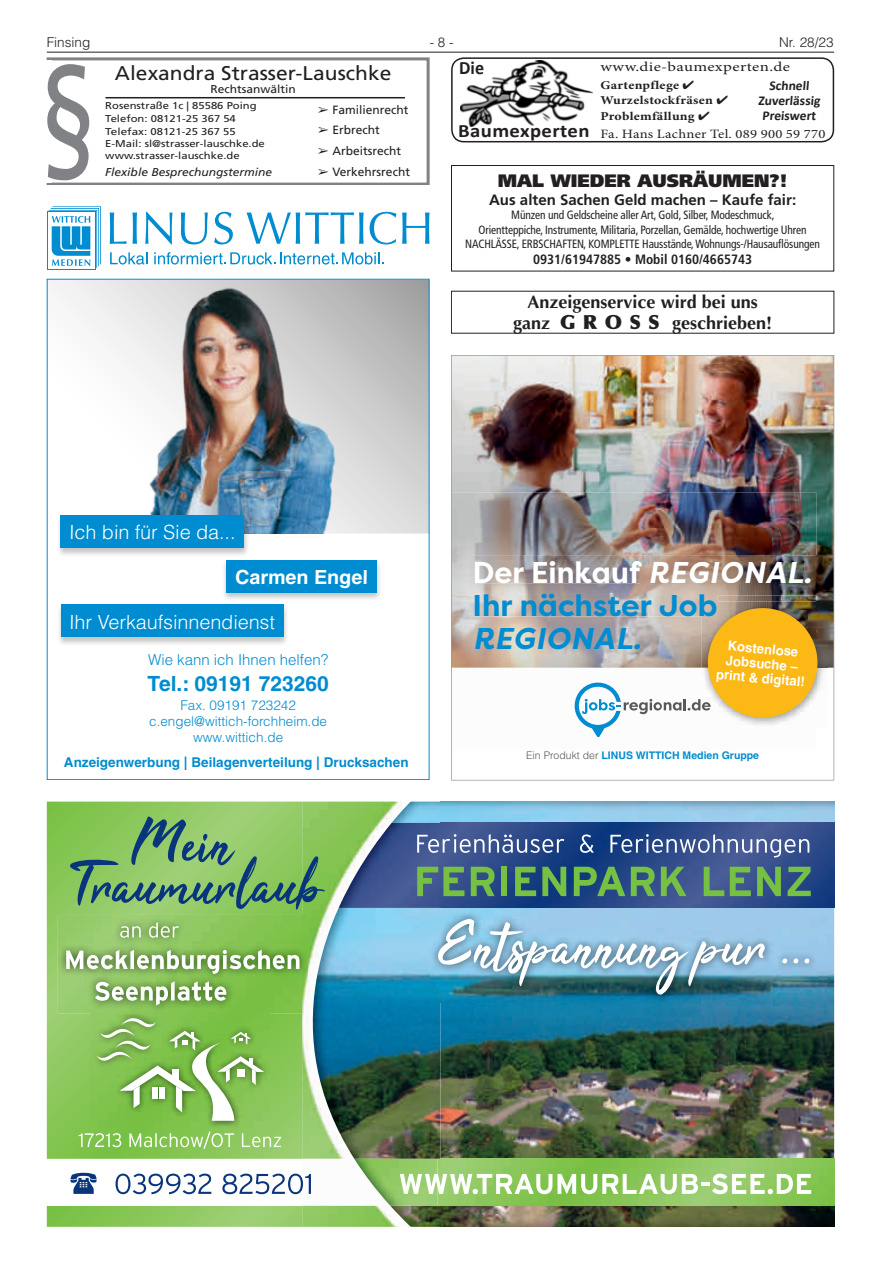
<style>
.page{position:relative;width:881px;height:1263px;background:#fff}
.page>*{position:absolute;margin:0;border:0;box-sizing:border-box;transform-origin:0 0}
.t1{font:139.35px "Frutiger LT";color:#808285;scale:.76 1}
.t2{font:700 30px/33.2px "Filson Pro";color:#008cd0}
.t3{font:italic 700 30px "Filson Pro";letter-spacing:.02em;color:#008cd0}
.t4{font:700 21px "Helvetica LT";color:#008cd0}
.t5{font:19.8px "Frutiger LT";color:#231f20;scale:1.06 1}
.t6{font:300 19.5px "Helvetica LT";color:#fff}
.t7{font:700 19.5px "Helvetica LT";color:#fff}
.t8{font:700 18.9px "Calibri";letter-spacing:.02em;color:#231f20;scale:1.1 1}
.t9{font:700 18.9px "Calibri";letter-spacing:.02em;color:#231f20;scale:.95 1}
.t10{font:700 18px/21px "Optima LT";color:#231f20;text-align:center}
.t11{font:900 18px "Frutiger LT";color:#231f20}
.t12{font:700 15px "Frutiger LT";color:#231f20}
.t13{font:300 15px "Helvetica LT";color:#008cd0}
.t14{font:300 13.5px/16.2px "Helvetica LT";color:#008cd0;text-align:center}
.t15{font:700 13.5px "Helvetica LT";color:#008cd0}
.t16{font:700 13.5px/14.5px "Helvetica LT";color:#fff;text-align:center}
.t17{font:700 condensed 13.5px "Frutiger LT";color:#231f20}
.t18{font:700 13.5px/15px "Calibri";color:#231f20;text-align:center}
.t19{font:13.5px "Minion Pro";letter-spacing:.02em;color:#231f20;scale:1.25 1}
.t20{font:300 13.5px "Helvetica LT";color:#231f20}
.t21{font:12.75px "Minion Pro";letter-spacing:.02em;color:#231f20;scale:1.15 1}
.t22{font:condensed 12px/14.4px "Frutiger LT";letter-spacing:-.01em;color:#231f20;text-align:center;scale:.95 1}
.t23{font:12px "Frutiger LT";color:#231f20}
.t24{font:700 12px/15.8px "Minion Pro";letter-spacing:.02em;color:#231f20;scale:1.15 1}
.t25{font:italic 11.4px "Frutiger LT";color:#231f20;scale:1.06 1}
.t26{font:11.4px "Frutiger LT";color:#231f20;scale:1.06 1}
.t27{font:700 10.5px "Helvetica LT";color:#008cd0}
.t28{font:9.9px/12.6px "Frutiger LT";color:#231f20;scale:1.14 1}
.s1{font-weight:900;font-size:19.5px}
.s2{color:#fff}
.s3{font-style:italic;color:#fff}
.s4{font-weight:300;color:#57585a}
</style>
<div class="page">
<hr style="left:47px;top:52px;width:786px;height:1px;background:#231f20">
<div style="left:47px;top:57px;width:382px;height:128px;border:3px solid #808285"></div>
<div style="left:47px;top:61px;width:5px;height:122px;background:#fff"></div>
<hr style="left:105px;top:97px;width:300px;height:1px;background:#231f20">
<svg style="left:47px;top:801px;width:255px;height:426px;background:#8dc95f"></svg>
<div style="left:47px;top:1159px;width:390px;height:46px;background:#fff"></div>
<img style="left:302px;top:801px;width:45px;height:358px">
<img style="left:302px;top:1205px;width:531px;height:22px">
<img style="left:313px;top:1205px;width:77px;height:22px">
<img style="left:347px;top:801px;width:44px;height:22px">
<img style="left:391px;top:801px;width:442px;height:22px">
<img style="left:312px;top:908px;width:521px;height:251px">
<img style="left:390px;top:1205px;width:50px;height:22px">
<img style="left:389px;top:1205px;width:48px;height:1px">
<img style="left:338px;top:823px;width:495px;height:85px">
<img style="left:437px;top:1159px;width:396px;height:46px">
<img style="left:354px;top:1159px;width:83px;height:46px">
<svg style="left:70px;top:816px;width:255px;height:93px;background:#78ae68"></svg>
<img style="left:58px;top:915px;width:250px;height:98px">
<svg style="left:120px;top:926px;width:21px;height:12px"></svg>
<svg style="left:149px;top:922px;width:30px;height:16px"></svg>
<svg style="left:66px;top:950px;width:233px;height:24px"></svg>
<svg style="left:95px;top:981px;width:131px;height:24px"></svg>
<svg style="left:70px;top:1173px;width:27px;height:21px"></svg>
<svg style="left:115px;top:1173px;width:96px;height:21px"></svg>
<svg style="left:222px;top:1173px;width:89px;height:21px"></svg>
<svg style="left:399px;top:1173px;width:411px;height:21px"></svg>
<svg style="left:417px;top:834px;width:147px;height:19px;background:#667aa8"></svg>
<svg style="left:579px;top:834px;width:14px;height:19px"></svg>
<svg style="left:610px;top:834px;width:199px;height:23px;background:#5b71a3"></svg>
<svg style="left:417px;top:867px;width:47px;height:29px"></svg>
<svg style="left:470px;top:867px;width:24px;height:29px"></svg>
<div style="left:501px;top:867px;width:6px;height:29px;background:#76c043"></div>
<svg style="left:515px;top:867px;width:21px;height:29px"></svg>
<svg style="left:542px;top:867px;width:24px;height:29px"></svg>
<svg style="left:573px;top:867px;width:81px;height:29px;background:#4c8362"></svg>
<svg style="left:660px;top:867px;width:26px;height:29px"></svg>
<svg style="left:703px;top:867px;width:47px;height:29px"></svg>
<svg style="left:756px;top:867px;width:24px;height:29px"></svg>
<svg style="left:787px;top:867px;width:23px;height:29px"></svg>
<img style="left:91px;top:1011px;width:179px;height:117px">
<svg style="left:96px;top:1016px;width:168px;height:105px;background:#8fc468"></svg>
<svg style="left:79px;top:1133px;width:42px;height:14px"></svg>
<svg style="left:129px;top:1131px;width:105px;height:18px;background:#9bd074"></svg>
<svg style="left:242px;top:1133px;width:39px;height:14px"></svg>
<img style="left:430px;top:911px;width:387px;height:92px">
<svg style="left:438px;top:919px;width:326px;height:76px;background:#85afc3"></svg>
<svg style="left:782px;top:958px;width:5px;height:5px"></svg>
<svg style="left:793px;top:958px;width:5px;height:5px"></svg>
<svg style="left:804px;top:958px;width:5px;height:5px"></svg>
<svg style="left:49px;top:281px;width:378px;height:252px"></svg>
<div style="left:222px;top:559px;width:160px;height:42px;background:#231f20;opacity:.26"></div>
<div style="left:226px;top:560px;width:151px;height:32px;background:#008cd0"></div>
<div style="left:56px;top:604px;width:232px;height:42px;background:#231f20;opacity:.26"></div>
<div style="left:61px;top:604px;width:222px;height:33px;background:#008cd0"></div>
<svg style="left:110px;top:212px;width:16px;height:32px"></svg>
<svg style="left:132px;top:212px;width:5px;height:32px"></svg>
<svg style="left:145px;top:212px;width:27px;height:32px"></svg>
<svg style="left:181px;top:212px;width:27px;height:32px"></svg>
<svg style="left:214px;top:212px;width:19px;height:32px"></svg>
<svg style="left:246px;top:212px;width:117px;height:32px"></svg>
<svg style="left:369px;top:212px;width:27px;height:32px"></svg>
<svg style="left:402px;top:212px;width:27px;height:32px"></svg>
<div style="left:47px;top:212px;width:48px;height:58px;background:#008cd0"></div>
<div style="left:48px;top:213px;width:46px;height:56px;background:#fff"></div>
<svg style="left:49px;top:206px;width:52px;height:62px"></svg>
<svg style="left:110px;top:252px;width:37px;height:13px"></svg>
<svg style="left:154px;top:252px;width:229px;height:13px"></svg>
<img style="left:68px;top:284px;width:319px;height:249px">
<div style="left:56px;top:515px;width:193px;height:42px;background:#231f20;opacity:.26"></div>
<div style="left:61px;top:515px;width:183px;height:33px;background:#008cd0"></div>
<div style="left:451px;top:165px;width:382px;height:106px;border:1px solid #231f20"></div>
<div style="left:451px;top:57px;width:382px;height:85px;border:2px solid #231f20;border-radius:12px"></div>
<img style="left:460px;top:61px;width:131px;height:65px">
<img style="left:451px;top:355px;width:382px;height:425px">
<img style="left:717px;top:601px;width:109px;height:126px">
<img style="left:701px;top:601px;width:16px;height:5px">
<svg style="left:574px;top:606px;width:245px;height:131px"></svg>
<p class="t20" style="left:47px;top:34px;width:45px">Finsing</p>
<p class="t20" style="left:429px;top:34px;width:26px">- 8 -</p>
<p class="t20" style="left:778px;top:34px;width:56px">Nr. 28/23</p>
<h3 class="t5" style="left:115px;top:61px;width:262px">Alexandra Strasser-Lauschke</h3>
<p class="t26" style="left:210px;top:83px;width:82px">Rechtsanwältin</p>
<p class="t28" style="left:105px;top:99px;width:141px">Rosenstraße 1c | 85586 Poing<br>Telefon: 08121-25 367 54<br>Telefax: 08121-25 367 55<br>E-Mail: sl@strasser-lauschke.de www.strasser-lauschke.de</p>
<h3 class="t9" style="left:459px;top:56px;width:28px">Die</h3>
<p class="t19" style="left:600px;top:58px;width:153px">www.die-baumexperten.de</p>
<p class="t24" style="left:600px;top:77px;width:112px">Gartenpflege ✔<br>Wurzelstockfräsen ✔<br>Problemfällung ✔</p>
<p class="t21" style="left:600px;top:126px;width:197px">Fa. Hans Lachner Tel. 089 900 59 770</p>
<h1 class="t1" style="left:38px;top:33px;width:78px">§</h1>
<p class="t18" style="left:757px;top:78px;width:65px">Schnell<br>Zuverlässig<br>Preiswert</p>
<p class="t23" style="left:318px;top:102px;width:92px">➢ Familienrecht</p>
<p class="t23" style="left:318px;top:123px;width:63px">➢ Erbrecht</p>
<p class="t23" style="left:318px;top:144px;width:85px">➢ Arbeitsrecht</p>
<p class="t23" style="left:318px;top:165px;width:94px">➢ Verkehrsrecht</p>
<h3 class="t8" style="left:458px;top:119px;width:121px">Baumexperten</h3>
<p class="t25" style="left:105px;top:165px;width:159px">Flexible Besprechungstermine</p>
<h3 class="t11" style="left:497px;top:169px;width:291px">MAL WIEDER AUSRÄUMEN?!</h3>
<p class="t12" style="left:489px;top:191px;width:308px">Aus alten Sachen Geld machen – Kaufe fair:</p>
<p class="t22" style="left:465px;top:208px;width:375px">Münzen und Geldscheine aller Art, Gold, Silber, Modeschmuck,<br>Orientteppiche, Instrumente, Militaria, Porzellan, Gemälde, hochwertige Uhren<br>NACHLÄSSE, ERBSCHAFTEN, KOMPLETTE Hausstände, Wohnungs-/Hausauflösungen</p>
<p class="t17" style="left:533px;top:251px;width:220px">0931/61947885 • Mobil 0160/4665743</p>
<h3 class="t10" style="left:513px;top:292px;width:261px">Anzeigenservice wird bei uns ganz <span class="s1">G R O S S</span> geschrieben!</h3>
<h3 class="t6" style="left:69px;top:520px;width:168px">Ich bin für Sie da...</h3>
<h3 class="t7" style="left:235px;top:565px;width:134px">Carmen Engel</h3>
<h3 class="t6" style="left:69px;top:609px;width:208px">Ihr Verkaufsinnendienst</h3>
<p class="t13" style="left:148px;top:651px;width:181px">Wie kann ich Ihnen helfen?</p>
<h3 class="t4" style="left:147px;top:670px;width:183px">Tel.: 09191 723260</h3>
<p class="t14" style="left:149px;top:697px;width:179px">Fax. 09191 723242 c.engel@wittich-forchheim.de www.wittich.de</p>
<p class="t15" style="left:64px;top:754px;width:346px">Anzeigenwerbung | Beilagenverteilung | Drucksachen</p>
<h2 class="t2" style="left:472px;top:556px;width:340px"><span class="s2">Der Einkauf</span> <span class="s3">REGIONAL.<br></span>Ihr nächster Job</h2>
<h2 class="t3" style="left:472px;top:619px;width:170px">REGIONAL.</h2>
<p class="t16" style="left:719px;top:637px;width:90px;rotate:5deg">Kostenlose<br>Jobsuche – print &amp; digital!</p>
<p class="t27" style="left:526px;top:749px;width:234px"><span class="s4">Ein Produkt der</span> LINUS WITTICH Medien Gruppe</p>
</div>
